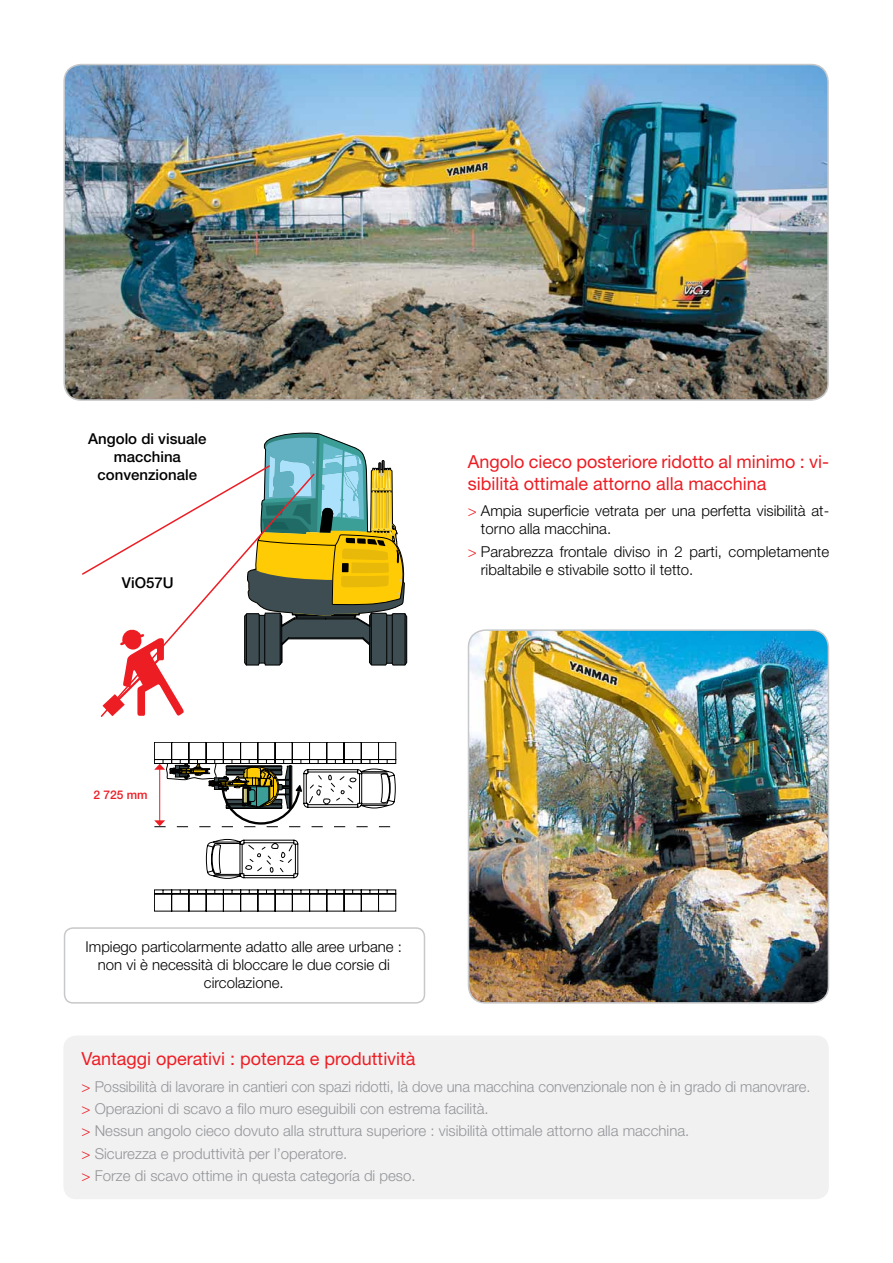
<style>
.page{position:relative;width:893px;height:1263px;background:#fff}
.page>*{position:absolute;margin:0;border:0;box-sizing:border-box;transform-origin:0 0}
.t1{font:18px/21.6px "Helvetica Neue LT Std";color:#ed1d24}
.t2{font:300 15px/22.2px "Helvetica Neue LT Std";color:#939598}
.t3{font:300 15px/18px "Helvetica Neue LT Std";color:#000}
.t4{font:500 15px/18px "Helvetica Neue LT Std";color:#000;text-align:center}
.t5{font:500 12px "Helvetica Neue LT Std";color:#ed1d24}
.s1{color:#ed1d24}
</style>
<div class="page">
<div style="left:63px;top:1035px;width:766px;height:164px;background:#f1f1f2;border-radius:13px"></div>
<img style="left:66px;top:65px;width:760px;height:333px">
<div style="left:63px;top:64px;width:766px;height:337px;border:2px solid #c7c8ca;border-radius:17px"></div>
<div style="left:64px;top:927px;width:361px;height:76px;border:2px solid #c7c8ca;border-radius:9px"></div>
<svg style="left:154px;top:742px;width:242px;height:169px"></svg>
<img style="left:468px;top:632px;width:360px;height:371px">
<div style="left:468px;top:629px;width:361px;height:374px;border:2px solid #c7c8ca;border-radius:17px"></div>
<svg style="left:82px;top:433px;width:325px;height:283px"></svg>
<p class="t4" style="left:88px;top:429px;width:120px">Angolo di visuale macchina convenzionale</p>
<p class="t4" style="left:122px;top:574px;width:53px">ViO57U</p>
<p class="t1" style="left:468px;top:451px;width:363px">Angolo cieco posteriore ridotto al minimo : vi&shy;sibilità ottimale attorno alla macchina</p>
<p class="t3" style="left:481px;top:502px;width:350px;text-indent:-13px"><span class="s1">&gt;</span> Ampia superficie vetrata per una perfetta visibilità at&shy;torno alla macchina.</p>
<p class="t3" style="left:481px;top:542px;width:350px;text-indent:-13px"><span class="s1">&gt;</span> Parabrezza frontale diviso in 2 parti, completamente ribaltabile e stivabile sotto il tetto.</p>
<p class="t5" style="left:93px;top:787px;width:56px">2 725 mm</p>
<p class="t3" style="left:86px;top:938px;width:318px;text-align:center">Impiego particolarmente adatto alle aree urbane : non vi è necessità di bloccare le due corsie di circolazione.</p>
<p class="t1" style="left:82px;top:1048px;width:336px">Vantaggi operativi : potenza e produttività</p>
<p class="t2" style="left:82px;top:1075px;width:730px"><span class="s1">&gt;</span> Possibilità di lavorare in cantieri con spazi ridotti, là dove una macchina convenzionale non è in grado di manovrare. <span class="s1">&gt;</span> Operazioni di scavo a filo muro eseguibili con estrema facilità.<br><span class="s1">&gt;</span> Nessun angolo cieco dovuto alla struttura superiore : visibilità ottimale attorno alla macchina.<br><span class="s1">&gt;</span> Sicurezza e produttività per l’operatore.<br><span class="s1">&gt;</span> Forze di scavo ottime in questa categoría di peso.</p>
</div>
